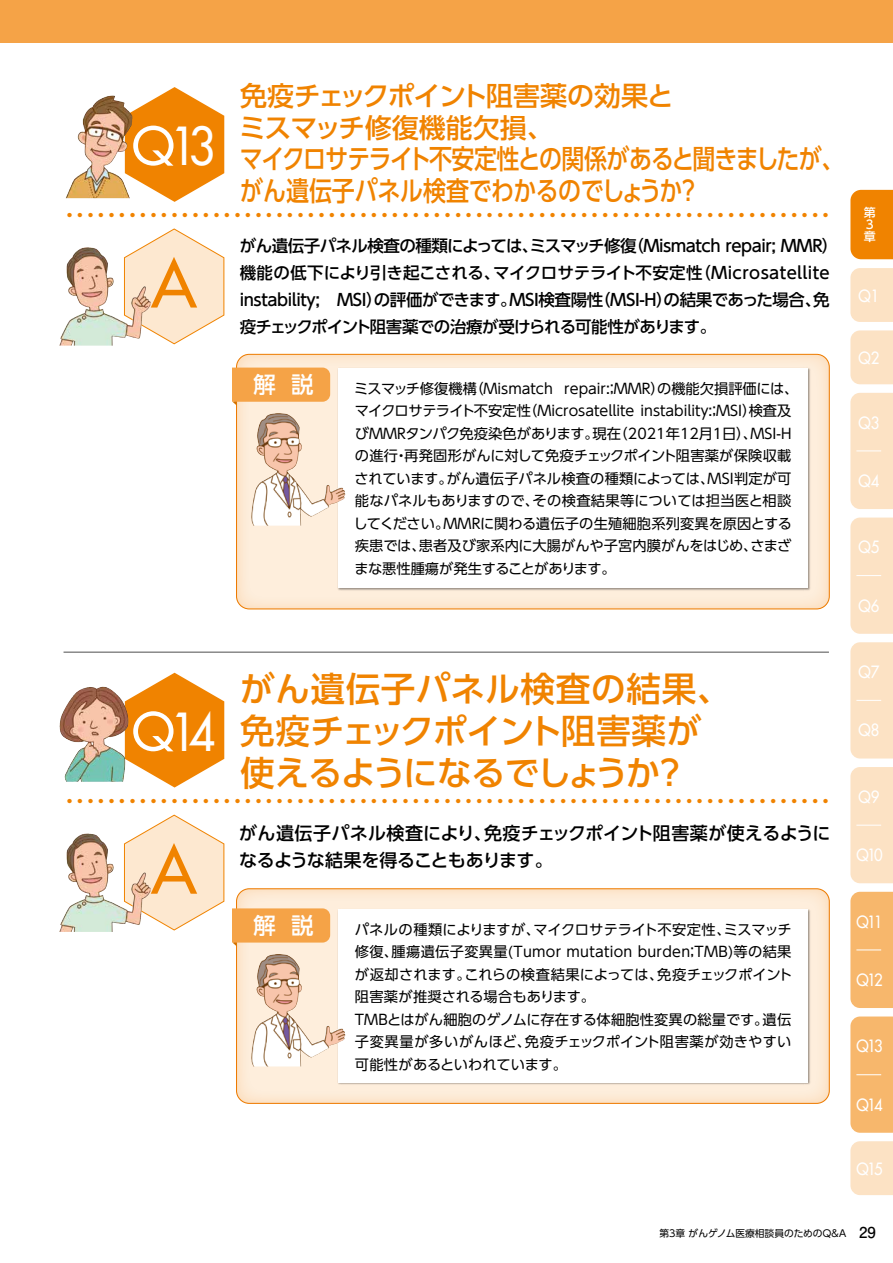
<style>
.page{position:relative;width:893px;height:1263px;background:#fff}
.page>*{position:absolute;margin:0;border:0;box-sizing:border-box;transform-origin:0 0}
.t1{font:500 64.5px "Futura Std";color:#f08300}
.t2{font:500 51px "Futura Std";letter-spacing:-.13em;color:#fff}
.t3{font:500 34.5px/42px "UD Shin Go Pro";letter-spacing:-.01em;color:#f08300}
.t4{font:500 27px/31.5px "UD Shin Go Pro";letter-spacing:-.035em;color:#f08300}
.t5{font:500 22.5px "UD Shin Go Pro";color:#fff}
.t6{font:21px "UD Shin Go Pro";color:#f08300}
.t7{font:500 18px/27px "UD Shin Go Pro";letter-spacing:-.005em;color:#000}
.t8{font:500 16.5px/27px "UD Shin Go Pro";letter-spacing:-.03em;color:#000}
.t9{font:16.5px "Futura";letter-spacing:-.08em;color:#fff;scale:.9 1}
.t10{font:14.25px/22.5px "UD Shin Go Pro";color:#000}
.t11{font:500 12px/12px "UD Shin Go Pro";color:#fff}
.t12{font:9.75px "UD Shin Go Pro";letter-spacing:-.005em;color:#000}
.s1{font-family:"Futo Go B101 Pro";font-weight:700;font-size:15px}
</style>
<div class="page">
<div style="left:0;top:0;width:893px;height:43px;background:#f5a347"></div>
<svg style="left:125px;top:87px;width:99px;height:115px"></svg>
<svg style="left:124px;top:228px;width:101px;height:117px"></svg>
<img style="left:59px;top:248px;width:30px;height:98px">
<div style="left:237px;top:354px;width:592px;height:255px;background:linear-gradient(to right,#fdecd8,#fdead5);border-radius:13px"></div>
<div style="left:236px;top:354px;width:593px;height:255px;border:1px solid #f08300;border-radius:13px"></div>
<svg style="left:233px;top:368px;width:97px;height:37px;background:#f5a954"></svg>
<img style="left:336px;top:367px;width:476px;height:224px">
<div style="left:338px;top:368px;width:470px;height:220px;background:#fff"></div>
<img style="left:251px;top:413px;width:57px;height:113px">
<hr style="left:64px;top:651px;width:765px;height:2px;background:#898989">
<img style="left:66px;top:96px;width:64px;height:102px">
<svg style="left:125px;top:673px;width:99px;height:114px"></svg>
<svg style="left:124px;top:814px;width:101px;height:117px"></svg>
<img style="left:59px;top:834px;width:30px;height:98px">
<div style="left:237px;top:889px;width:592px;height:214px;background:linear-gradient(to right,#fdecd8,#fdebd7);border-radius:13px"></div>
<div style="left:236px;top:888px;width:593px;height:215px;border:1px solid #f08300;border-radius:13px"></div>
<svg style="left:233px;top:908px;width:97px;height:38px;background:#f5aa56"></svg>
<img style="left:336px;top:907px;width:476px;height:179px">
<div style="left:338px;top:909px;width:470px;height:173px;background:#fff"></div>
<img style="left:251px;top:954px;width:57px;height:112px">
<img style="left:60px;top:687px;width:41px;height:69px">
<div style="left:850px;top:268px;width:42px;height:54px;background:#fce2c4"></div>
<hr style="left:892px;top:268px;width:1px;height:54px;background:#fce2c4">
<div style="left:850px;top:330px;width:42px;height:54px;background:#fce2c4"></div>
<hr style="left:892px;top:330px;width:1px;height:54px;background:#fce2c4">
<div style="left:850px;top:1141px;width:42px;height:54px;background:#fce2c4"></div>
<hr style="left:892px;top:1141px;width:1px;height:54px;background:#fce2c4">
<div style="left:850px;top:393px;width:43px;height:116px;background:#fce2c4"></div>
<div style="left:850px;top:517px;width:43px;height:117px;background:#fce2c4"></div>
<div style="left:850px;top:642px;width:43px;height:116px;background:#fce2c4"></div>
<div style="left:850px;top:767px;width:43px;height:116px;background:#fce2c4"></div>
<div style="left:850px;top:1016px;width:43px;height:117px;background:#f7b76c"></div>
<div style="left:850px;top:892px;width:43px;height:116px;background:#f7b76c"></div>
<div style="left:850px;top:190px;width:43px;height:69px;background:#f08300"></div>
<h3 class="t4" style="left:239px;top:80px;width:607px">免疫チェックポイント阻害薬の効果と<br>ミスマッチ修復機能欠損、<br>マイクロサテライト不安定性との関係があると聞きましたが、がん遺伝子パネル検査でわかるのでしょうか？</h3>
<h3 class="t6" style="left:59px;top:198px;width:778px">・・・・・・・・・・・・・・・・・・・・・・・・・・・・・・・・・・・・・・・・・・・・・・・・・・・・・・・・・・・・・・・・・・・・・・・・・</h3>
<h2 class="t2" style="left:132px;top:114px;width:84px">Q13</h2>
<h1 class="t1" style="left:151px;top:243px;width:47px">A</h1>
<p class="t8" style="left:240px;top:232px;width:600px">がん遺伝子パネル検査の種類によっては、ミスマッチ修復（Mismatch repair; MMR）機能の低下により引き起こされる、マイクロサテライト不安定性（Microsatellite instability; MSI）の評価ができます。MSI検査陽性（MSI-H）の結果であった場合、免疫チェックポイント阻害薬での治療が受けられる可能性があります。</p>
<h3 class="t5" style="left:254px;top:367px;width:62px">解 説</h3>
<p class="t10" style="left:353px;top:377px;width:446px">ミスマッチ修復機構（Mismatch repair:；MMR）の機能欠損評価には、マイクロサテライト不安定性（Microsatellite instability:；MSI）検査及びMMRタンパク免疫染色があります。現在（2021年12月1日）、MSI-Hの進行・再発固形がんに対して免疫チェックポイント阻害薬が保険収載されています。がん遺伝子パネル検査の種類によっては、MSI判定が可能なパネルもありますので、その検査結果等については担当医と相談してください。MMRに関わる遺伝子の生殖細胞系列変異を原因とする疾患では、患者及び家系内に大腸がんや子宮内膜がんをはじめ、さまざまな悪性腫瘍が発生することがあります。</p>
<h3 class="t3" style="left:240px;top:667px;width:493px">がん遺伝子パネル検査の結果、免疫チェックポイント阻害薬が使えるようになるでしょうか？</h3>
<p class="t7" style="left:239px;top:819px;width:593px">がん遺伝子パネル検査により、免疫チェックポイント阻害薬が使えるようになるような結果を得ることもあります。</p>
<h2 class="t2" style="left:132px;top:700px;width:84px">Q14</h2>
<h3 class="t6" style="left:59px;top:784px;width:778px">・・・・・・・・・・・・・・・・・・・・・・・・・・・・・・・・・・・・・・・・・・・・・・・・・・・・・・・・・・・・・・・・・・・・・・・・・</h3>
<h1 class="t1" style="left:151px;top:829px;width:47px">A</h1>
<h3 class="t5" style="left:254px;top:907px;width:62px">解 説</h3>
<p class="t10" style="left:355px;top:917px;width:439px">パネルの種類によりますが、マイクロサテライト不安定性、ミスマッチ修復、腫瘍遺伝子変異量(Tumor mutation burden；TMB)等の結果が返却されます。これらの検査結果によっては、免疫チェックポイント阻害薬が推奨される場合もあります。<br>TMBとはがん細胞のゲノムに存在する体細胞性変異の総量です。遺伝子変異量が多いがんほど、免疫チェックポイント阻害薬が効きやすい可能性があるといわれています。</p>
<p class="t11" style="left:864px;top:206px;width:13px">第<br>3章</p>
<p class="t9" style="left:858px;top:285px;width:25px">Q1</p>
<p class="t9" style="left:858px;top:347px;width:25px">Q2</p>
<p class="t9" style="left:858px;top:412px;width:25px">Q3</p>
<p class="t9" style="left:858px;top:470px;width:25px">Q4</p>
<p class="t9" style="left:858px;top:537px;width:25px">Q5</p>
<p class="t9" style="left:858px;top:595px;width:25px">Q6</p>
<p class="t9" style="left:858px;top:661px;width:25px">Q7</p>
<p class="t9" style="left:858px;top:719px;width:25px">Q8</p>
<p class="t9" style="left:858px;top:786px;width:25px">Q9</p>
<p class="t9" style="left:856px;top:844px;width:31px">Q10</p>
<p class="t9" style="left:856px;top:911px;width:31px">Q11</p>
<p class="t9" style="left:856px;top:969px;width:31px">Q12</p>
<p class="t9" style="left:856px;top:1035px;width:31px">Q13</p>
<p class="t9" style="left:856px;top:1094px;width:31px">Q14</p>
<p class="t9" style="left:856px;top:1158px;width:31px">Q15</p>
<p class="t12" style="left:659px;top:1225px;width:218px">第3章 がんゲノム医療相談員のためのＱ＆Ａ <span class="s1">29</span></p>
</div>
